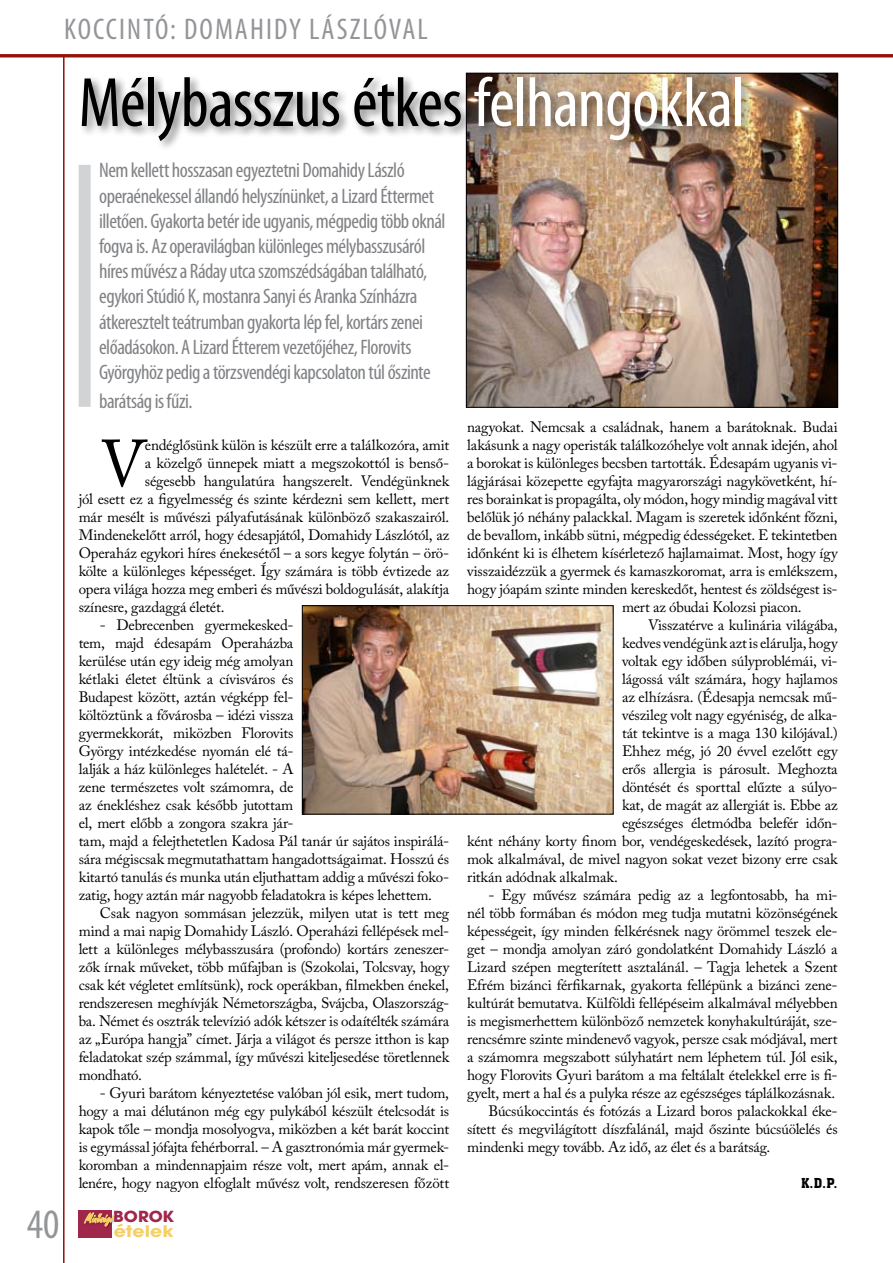
<style>
.page{position:relative;width:893px;height:1263px;background:#fff}
.page>*{position:absolute;margin:0;border:0;box-sizing:border-box;transform-origin:0 0}
.t1{font:condensed 70.5px "Myriad Pro";letter-spacing:-.01em;color:#000}
.t2{font:65.7px "Adobe Caslon Pro";color:#000}
.t3{font:condensed 42px "Myriad Pro";color:#939598}
.t4{font:condensed 30px "Myriad Pro";letter-spacing:.07em;color:#939598}
.t5{font:condensed 21px/25.2px "Myriad Pro";letter-spacing:-.025em;color:#808285}
.t6{font:700 15.9px "Avant Garde PFL";letter-spacing:.005em;color:#f4cf65;scale:1.19 1}
.t7{font:700 15.15px "Avant Garde PFL";color:#a0264c;scale:1.09 1}
.t8{font:15px/18px "Adobe Caslon Pro";letter-spacing:-.015em;color:#000;text-align:justify}
.t9{font:13.5px "Aachen PFL";color:#000}
.s1{color:#fff}
</style>
<div class="page">
<hr style="left:63px;top:55px;width:2px;height:1208px;background:#931209">
<div style="left:79px;top:1210px;width:33px;height:28px;background:#a0264c"></div>
<div style="left:83px;top:1211px;width:54px;height:28px;background:#000;opacity:.5"></div>
<div style="left:97px;top:1212px;width:34px;height:28px;background:#000;opacity:.5"></div>
<svg style="left:84px;top:1212px;width:30px;height:14px"></svg>
<hr style="left:0;top:54px;width:893px;height:3px;background:#931209">
<img style="left:304px;top:607px;width:307px;height:205px">
<div style="left:302px;top:605px;width:311px;height:209px;border:1px solid #000"></div>
<img style="left:468px;top:198px;width:368px;height:208px">
<div style="left:78px;top:73px;width:791px;height:125px;background:#000;opacity:.5"></div>
<div style="left:79px;top:165px;width:12px;height:242px;background:#d1d3d4"></div>
<h3 class="t4" style="left:64px;top:11px;width:365px">Koccintó: Domahidy lászlóval</h3>
<h1 class="t1" style="left:79px;top:60px;width:668px">Mélybasszus étkes <span class="s1">felhangokkal</span></h1>
<h3 class="t3" style="left:27px;top:1199px;width:34px">40</h3>
<p class="t5" style="left:99px;top:158px;width:348px">Nem kellett hosszasan egyeztetni Domahidy László operaénekessel állandó helyszínünket, a Lizard Éttermet illetően. Gyakorta betér ide ugyanis, mégpedig több oknál fogva is. Az operavilágban különleges mélybasszusáról híres művész a Ráday utca szomszédságában található, egykori Stúdió K, mostanra Sanyi és Aranka Színházra átkeresztelt teátrumban gyakorta lép fel, kortárs zenei előadásokon. A Lizard Étterem vezetőjéhez, Florovits Györgyhöz pedig a törzsvendégi kapcsolaton túl őszinte</p>
<h3 class="t5" style="left:99px;top:388px;width:95px">barátság is fűzi.</h3>
<h2 class="t2" style="left:100px;top:425px;width:48px">V</h2>
<p class="t8" style="left:145px;top:436px;width:306px">endéglősünk külön is készült erre a találkozóra, amit</p>
<p class="t8" style="left:145px;top:454px;width:306px">a közelgő ünnepek miatt a megszokottól is benső-</p>
<p class="t8" style="left:145px;top:472px;width:306px">ségesebb hangulatúra hangszerelt. Vendégünknek</p>
<p class="t8" style="left:79px;top:490px;width:372px">jól esett ez a figyelmesség és szinte kérdezni sem kellett, mert</p>
<p class="t8" style="left:79px;top:508px;width:372px">már mesélt is művészi pályafutásának különböző szakaszairól.</p>
<p class="t8" style="left:79px;top:526px;width:372px">Mindenekelőtt arról, hogy édesapjától, Domahidy Lászlótól, az</p>
<p class="t8" style="left:79px;top:544px;width:372px">Operaház egykori híres énekesétől – a sors kegye folytán – örö-</p>
<p class="t8" style="left:79px;top:562px;width:372px">költe a különleges képességet. Így számára is több évtizede az</p>
<p class="t8" style="left:79px;top:580px;width:372px">opera világa hozza meg emberi és művészi boldogulását, alakítja</p>
<p class="t8" style="left:79px;top:598px;width:147px">színesre, gazdaggá életét.</p>
<p class="t8" style="left:79px;top:616px;width:372px;text-align:left;text-indent:21px">- Debrecenben gyermekesked-<br>tem, majd édesapám Operaházba<br>kerülése után egy ideig még amolyan<br>kétlaki életet éltünk a cívisváros és<br>Budapest között, aztán végképp fel-<br>költöztünk a fővárosba – idézi vissza<br>gyermekkorát, miközben Florovits<br>György intézkedése nyomán elé tá-<br>lalják a ház különleges halételét. - A<br>zene természetes volt számomra, de<br>az énekléshez csak később jutottam<br>el, mert előbb a zongora szakra jár-<br>tam, majd a felejthetetlen Kadosa Pál tanár úr sajátos inspirálá&shy;sára mégiscsak megmutathattam hangadottságaimat. Hosszú és kitartó tanulás és munka után eljuthattam addig a művészi foko&shy;zatig, hogy aztán már nagyobb feladatokra is képes lehettem.</p>
<p class="t8" style="left:79px;top:904px;width:372px;text-indent:21px">Csak nagyon sommásan jelezzük, milyen utat is tett meg mind a mai napig Domahidy László. Operaházi fellépések mel&shy;lett a különleges mélybasszusára (profondo) kortárs zeneszer&shy;zők írnak műveket, több műfajban is (Szokolai, Tolcsvay, hogy csak két végletet említsünk), rock operákban, filmekben énekel, rendszeresen meghívják Németországba, Svájcba, Olaszország&shy;ba. Német és osztrák televízió adók kétszer is odaítélték számára az „Európa hangja” címet. Járja a világot és persze itthon is kap feladatokat szép számmal, így művészi kiteljesedése töretlennek mondható.</p>
<p class="t8" style="left:79px;top:1084px;width:372px;text-indent:21px">- Gyuri barátom kényeztetése valóban jól esik, mert tudom, hogy a mai délutánon még egy pulykából készült ételcsodát is kapok tőle – mondja mosolyogva, miközben a két barát koccint is egymással jófajta fehérborral. – A gasztronómia már gyermek&shy;koromban a mindennapjaim része volt, mert apám, annak el&shy;lenére, hogy nagyon elfoglalt művész volt, rendszeresen főzött</p>
<p class="t7" style="left:96px;top:1206px;width:73px"><sub>“</sub> BOROK</p>
<p class="t6" style="left:114px;top:1221px;width:52px">ÉTELEK</p>
<p class="t8" style="left:467px;top:418px;width:372px">nagyokat. Nemcsak a családnak, hanem a barátoknak. Budai</p>
<p class="t8" style="left:467px;top:436px;width:372px">lakásunk a nagy operisták találkozóhelye volt annak idején, ahol</p>
<p class="t8" style="left:467px;top:454px;width:372px">a borokat is különleges becsben tartották. Édesapám ugyanis vi-</p>
<p class="t8" style="left:467px;top:472px;width:372px">lágjárásai közepette egyfajta magyarországi nagykövetként, hí-</p>
<p class="t8" style="left:467px;top:490px;width:372px">res borainkat is propagálta, oly módon, hogy mindig magával vitt</p>
<p class="t8" style="left:467px;top:508px;width:372px">belőlük jó néhány palackkal. Magam is szeretek időnként főzni,</p>
<p class="t8" style="left:467px;top:526px;width:372px">de bevallom, inkább sütni, mégpedig édességeket. E tekintetben</p>
<p class="t8" style="left:467px;top:544px;width:372px">időnként ki is élhetem kísérletező hajlamaimat. Most, hogy így</p>
<p class="t8" style="left:467px;top:562px;width:372px">visszaidézzük a gyermek és kamaszkoromat, arra is emlékszem,</p>
<p class="t8" style="left:467px;top:580px;width:372px">hogy jóapám szinte minden kereskedőt, hentest és zöldségest is-</p>
<p class="t8" style="left:622px;top:598px;width:181px">mert az óbudai Kolozsi piacon.</p>
<p class="t8" style="left:648px;top:616px;width:191px">Visszatérve a kulinária világába,</p>
<p class="t8" style="left:622px;top:634px;width:217px">kedves vendégünk azt is elárulja, hogy</p>
<p class="t8" style="left:622px;top:652px;width:217px">voltak egy időben súlyproblémái, vi-</p>
<p class="t8" style="left:622px;top:670px;width:217px">lágossá vált számára, hogy hajlamos</p>
<p class="t8" style="left:622px;top:688px;width:217px">az elhízásra. (Édesapja nemcsak mű-</p>
<p class="t8" style="left:622px;top:706px;width:217px">vészileg volt nagy egyéniség, de alka-</p>
<p class="t8" style="left:622px;top:724px;width:217px">tát tekintve is a maga 130 kilójával.)</p>
<p class="t8" style="left:622px;top:742px;width:217px">Ehhez még, jó 20 évvel ezelőtt egy</p>
<p class="t8" style="left:622px;top:760px;width:217px">erős allergia is párosult. Meghozta</p>
<p class="t8" style="left:622px;top:778px;width:217px">döntését és sporttal elűzte a súlyo-</p>
<p class="t8" style="left:622px;top:796px;width:217px">kat, de magát az allergiát is. Ebbe az</p>
<p class="t8" style="left:622px;top:814px;width:217px">egészséges életmódba belefér időn-</p>
<p class="t8" style="left:467px;top:832px;width:372px">ként néhány korty finom bor, vendégeskedések, lazító progra-</p>
<p class="t8" style="left:467px;top:850px;width:372px">mok alkalmával, de mivel nagyon sokat vezet bizony erre csak</p>
<p class="t8" style="left:467px;top:868px;width:152px">ritkán adódnak alkalmak.</p>
<p class="t8" style="left:488px;top:886px;width:351px">- Egy művész számára pedig az a legfontosabb, ha mi-</p>
<p class="t8" style="left:467px;top:904px;width:372px">nél több formában és módon meg tudja mutatni közönségének</p>
<p class="t8" style="left:467px;top:922px;width:372px">képességeit, így minden felkérésnek nagy örömmel teszek ele-</p>
<p class="t8" style="left:467px;top:940px;width:372px">get – mondja amolyan záró gondolatként Domahidy László a</p>
<p class="t8" style="left:467px;top:958px;width:372px">Lizard szépen megterített asztalánál. – Tagja lehetek a Szent</p>
<p class="t8" style="left:467px;top:976px;width:372px">Efrém bizánci férfikarnak, gyakorta fellépünk a bizánci zene-</p>
<p class="t8" style="left:467px;top:994px;width:372px">kultúrát bemutatva. Külföldi fellépéseim alkalmával mélyebben</p>
<p class="t8" style="left:467px;top:1012px;width:372px">is megismerhettem különböző nemzetek konyhakultúráját, sze-</p>
<p class="t8" style="left:467px;top:1030px;width:372px">rencsémre szinte mindenevő vagyok, persze csak módjával, mert</p>
<p class="t8" style="left:467px;top:1048px;width:372px">a számomra megszabott súlyhatárt nem léphetem túl. Jól esik,</p>
<p class="t8" style="left:467px;top:1066px;width:372px">hogy Florovits Gyuri barátom a ma feltálalt ételekkel erre is fi-</p>
<p class="t8" style="left:467px;top:1084px;width:369px">gyelt, mert a hal és a pulyka része az egészséges táplálkozásnak.</p>
<p class="t8" style="left:488px;top:1102px;width:351px">Búcsúkoccintás és fotózás a Lizard boros palackokkal éke-</p>
<p class="t8" style="left:467px;top:1120px;width:372px">sített és megvilágított díszfalánál, majd őszinte búcsúölelés és</p>
<p class="t8" style="left:467px;top:1138px;width:305px">mindenki megy tovább. Az idő, az élet és a barátság.</p>
<p class="t9" style="left:801px;top:1175px;width:38px">K.D.P.</p>
</div>
